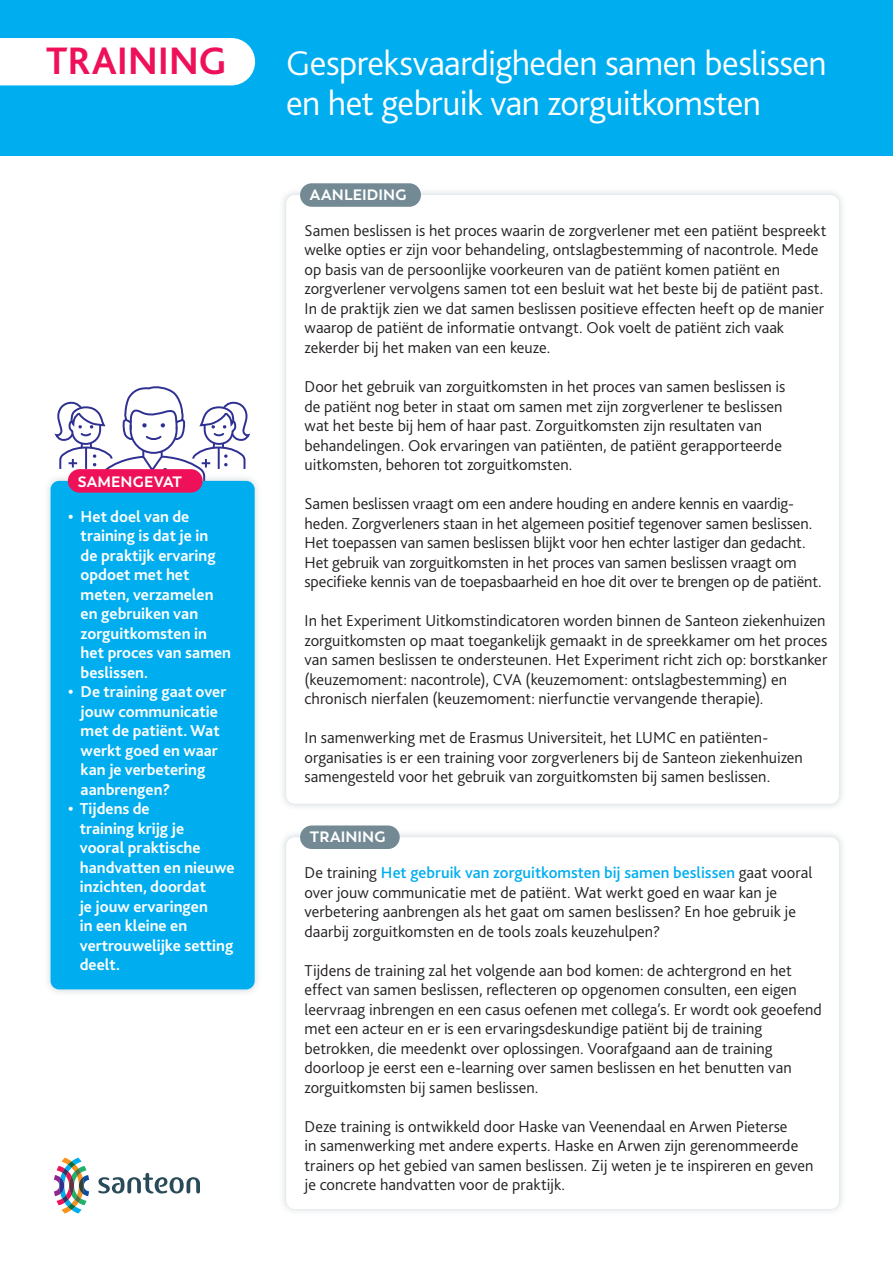
<style>
.page{position:relative;width:893px;height:1263px;background:#fff}
.page>*{position:absolute;margin:0;border:0;box-sizing:border-box;transform-origin:0 0}
.Santeon_intro{font:700 40.05px "Bliss 2";letter-spacing:-.005em;color:#ee1059}
.Santeon_intro-2{font:300 36px/40.5px "Bliss 2";letter-spacing:-.015em;color:#fff}
.t1{font:300 16.5px/19.5px "Bliss 2";color:#231f20}
.t2{font:700 16.5px/19.5px "Bliss 2";color:#fff}
.Santeon_tekst_bij_il{font:700 15px "Trenda";letter-spacing:.005em;color:#fff}
.s1{font-weight:500;color:#00aeef}
</style>
<div class="page">
<svg style="left:54px;top:386px;width:197px;height:87px"></svg>
<div style="left:0;top:0;width:893px;height:155px;background:#00aeef"></div>
<div style="left:278px;top:187px;width:569px;height:625px;background:#738a95;opacity:.35"></div>
<div style="left:286px;top:195px;width:553px;height:609px;background:#fff;border-radius:9px"></div>
<div style="left:278px;top:829px;width:569px;height:388px;background:#738a95;opacity:.35"></div>
<div style="left:286px;top:837px;width:553px;height:372px;background:#fff;border-radius:9px"></div>
<div style="left:43px;top:473px;width:220px;height:524px;background:#f5f6f7"></div>
<div style="left:51px;top:481px;width:204px;height:508px;background:#00aeef;border-radius:9px"></div>
<svg style="left:98px;top:1173px;width:102px;height:20px"></svg>
<svg style="left:72px;top:1157px;width:10px;height:8px"></svg>
<svg style="left:72px;top:1206px;width:10px;height:7px"></svg>
<svg style="left:62px;top:1157px;width:10px;height:8px"></svg>
<svg style="left:62px;top:1206px;width:10px;height:7px"></svg>
<svg style="left:54px;top:1161px;width:35px;height:49px"></svg>
<div style="left:300px;top:183px;width:121px;height:24px;background:#738a95;border-radius:12px"></div>
<div style="left:300px;top:825px;width:100px;height:24px;background:#738a95;border-radius:12px"></div>
<div style="left:68px;top:469px;width:135px;height:24px;background:#ee1059;border-radius:12px"></div>
<div style="left:0;top:38px;width:255px;height:47px;background:#fff"></div>
<p class="Santeon_intro" style="left:46px;top:36px;width:182px">TRAINING</p>
<p class="Santeon_tekst_bij_il" style="left:78px;top:472px;width:106px">SAMENGEVAT</p>
<p class="t2" style="left:81px;top:506px;width:152px;text-indent:-13px">• Het doel van de training is dat je in<br>de praktijk ervaring opdoet met het meten, verzamelen en gebruiken van zorguitkomsten in het proces van samen beslissen.</p>
<p class="t2" style="left:81px;top:682px;width:147px;text-indent:-13px">• De training gaat over jouw communicatie met de patiënt. Wat werkt goed en waar kan je verbetering aanbrengen?</p>
<p class="t2" style="left:80px;top:799px;width:156px;text-indent:-12px">• Tijdens de<br>training krijg je<br>vooral praktische handvatten en nieuwe inzichten, doordat<br>je jouw ervaringen<br>in een kleine en vertrouwelijke setting deelt.</p>
<p class="Santeon_intro-2" style="left:286px;top:42px;width:542px">Gespreksvaardigheden samen beslissen en het gebruik van zorguitkomsten</p>
<p class="Santeon_tekst_bij_il" style="left:310px;top:186px;width:98px">AANLEIDING</p>
<p class="t1" style="left:305px;top:220px;width:523px">Samen beslissen is het proces waarin de zorgverlener met een patiënt bespreekt welke opties er zijn voor behandeling, ontslagbestemming of nacontrole. Mede op basis van de persoonlijke voorkeuren van de patiënt komen patiënt en zorgverlener vervolgens samen tot een besluit wat het beste bij de patiënt past.<br>In de praktijk zien we dat samen beslissen positieve effecten heeft op de manier waarop de patiënt de informatie ontvangt. Ook voelt de patiënt zich vaak zekerder bij het maken van een keuze.</p>
<p class="t1" style="left:305px;top:376px;width:482px">Door het gebruik van zorguitkomsten in het proces van samen beslissen is de patiënt nog beter in staat om samen met zijn zorgverlener te beslissen wat het beste bij hem of haar past. Zorguitkomsten zijn resultaten van behandelingen. Ook ervaringen van patiënten, de patiënt gerapporteerde uitkomsten, behoren tot zorguitkomsten.</p>
<p class="t1" style="left:305px;top:493px;width:519px">Samen beslissen vraagt om een andere houding en andere kennis en vaardig&shy;heden. Zorgverleners staan in het algemeen positief tegenover samen beslissen.<br>Het toepassen van samen beslissen blijkt voor hen echter lastiger dan gedacht.<br>Het gebruik van zorguitkomsten in het proces van samen beslissen vraagt om specifieke kennis van de toepasbaarheid en hoe dit over te brengen op de patiënt.</p>
<p class="t1" style="left:305px;top:610px;width:524px">In het Experiment Uitkomstindicatoren worden binnen de Santeon ziekenhuizen zorguitkomsten op maat toegankelijk gemaakt in de spreekkamer om het proces van samen beslissen te ondersteunen. Het Experiment richt zich op: borstkanker (keuzemoment: nacontrole), CVA (keuzemoment: ontslagbestemming) en chronisch nierfalen (keuzemoment: nierfunctie vervangende therapie).</p>
<p class="t1" style="left:305px;top:727px;width:500px">In samenwerking met de Erasmus Universiteit, het LUMC en patiënten&shy;organisaties is er een training voor zorgverleners bij de Santeon ziekenhuizen samengesteld voor het gebruik van zorguitkomsten bij samen beslissen.</p>
<p class="Santeon_tekst_bij_il" style="left:310px;top:828px;width:77px">TRAINING</p>
<p class="t1" style="left:305px;top:862px;width:509px">De training <span class="s1">Het gebruik van zorguitkomsten bij samen beslissen</span> gaat vooral over jouw communicatie met de patiënt. Wat werkt goed en waar kan je verbetering aanbrengen als het gaat om samen beslissen? En hoe gebruik je daarbij zorguitkomsten en de tools zoals keuzehulpen?</p>
<p class="t1" style="left:305px;top:960px;width:519px">Tijdens de training zal het volgende aan bod komen: de achtergrond en het effect van samen beslissen, reflecteren op opgenomen consulten, een eigen leervraag inbrengen en een casus oefenen met collega’s. Er wordt ook geoefend met een acteur en er is een ervaringsdeskundige patiënt bij de training betrokken, die meedenkt over oplossingen. Voorafgaand aan de training doorloop je eerst een e-learning over samen beslissen en het benutten van zorguitkomsten bij samen beslissen.</p>
<p class="t1" style="left:305px;top:1116px;width:510px">Deze training is ontwikkeld door Haske van Veenendaal en Arwen Pieterse<br>in samenwerking met andere experts. Haske en Arwen zijn gerenommeerde trainers op het gebied van samen beslissen. Zij weten je te inspireren en geven je concrete handvatten voor de praktijk.</p>
</div>
